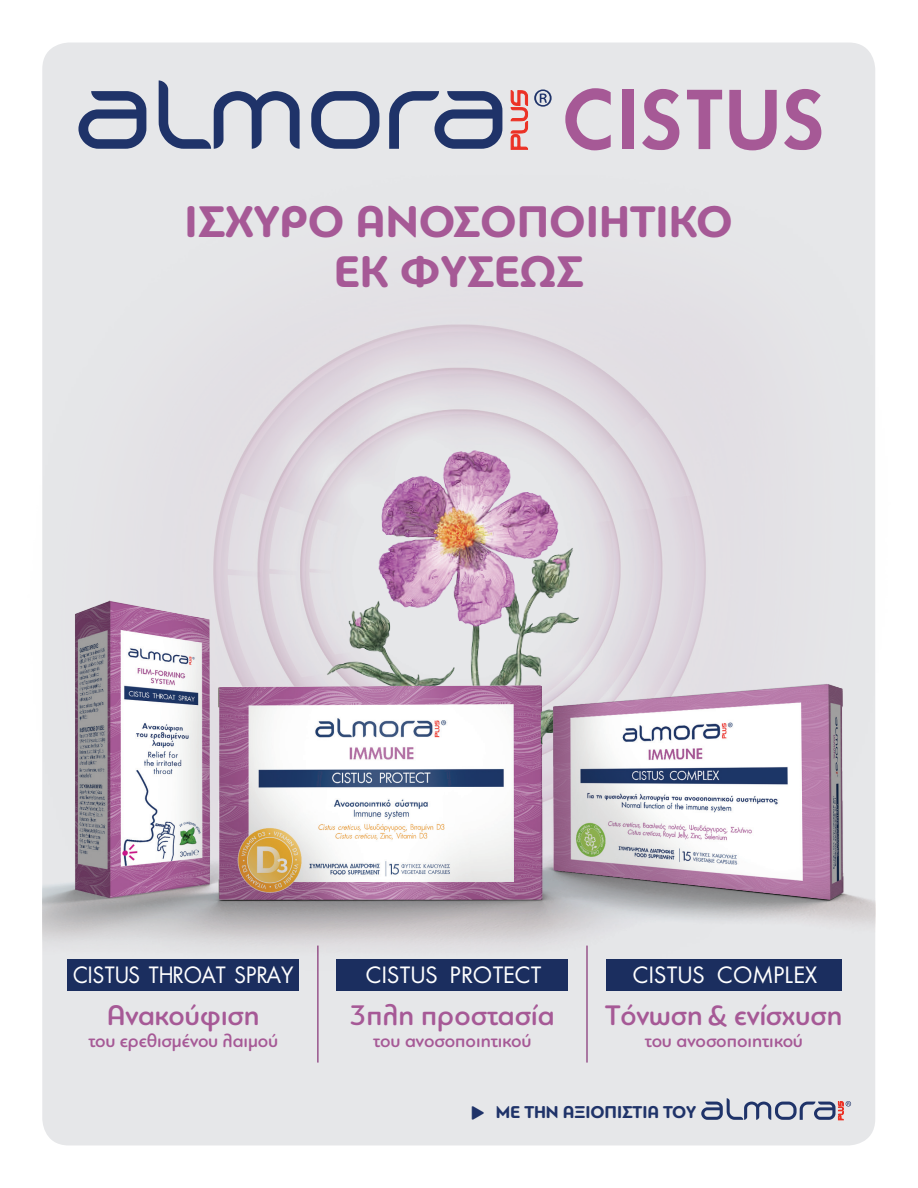
<style>
.page{position:relative;width:918px;height:1188px;background:#fff}
.page>*{position:absolute;margin:0;border:0;box-sizing:border-box;transform-origin:0 0}
.t1{font:85.95px "UB Future Bold";letter-spacing:.01em;color:#a65996}
.t2{font:700 46.5px/49.5px "PF Bague Round Pro";color:#a65996;text-align:center}
.t3{font:500 29.7px "PF Bague Round Pro";letter-spacing:-.005em;color:#a65996}
.t4{font:23.7px "UB Future";color:#fff}
.t5{font:23.7px "UB Future";color:#fff;scale:.96 1}
.t6{font:500 18.9px "PF Bague Round Pro";letter-spacing:-.01em;color:#a65996}
.t7{font:700 18px "PF Bague Round Pro";letter-spacing:-.005em;color:#1f3369}
</style>
<div class="page">
<div style="left:42px;top:43px;width:833px;height:1102px;background:#e6e7e9;border-radius:27px"></div>
<img style="left:42px;top:59px;width:834px;height:869px">
<svg style="left:701px;top:1098px;width:150px;height:22px"></svg>
<svg style="left:78px;top:91px;width:68px;height:58px"></svg>
<svg style="left:159px;top:80px;width:141px;height:69px"></svg>
<svg style="left:311px;top:91px;width:68px;height:58px"></svg>
<svg style="left:389px;top:91px;width:113px;height:58px"></svg>
<svg style="left:511px;top:90px;width:17px;height:60px"></svg>
<svg style="left:534px;top:89px;width:18px;height:18px"></svg>
<img style="left:42px;top:562px;width:833px;height:429px">
<hr style="left:317px;top:946px;width:2px;height:117px;background:#a65996">
<hr style="left:586px;top:946px;width:2px;height:117px;background:#a65996">
<div style="left:68px;top:960px;width:231px;height:31px;background:#1b2e5f"></div>
<div style="left:337px;top:960px;width:231px;height:31px;background:#1b2e5f"></div>
<div style="left:606px;top:960px;width:236px;height:31px;background:#1b2e5f"></div>
<img style="left:288px;top:429px;width:367px;height:358px">
<img style="left:553px;top:685px;width:289px;height:215px">
<img style="left:218px;top:685px;width:323px;height:215px">
<img style="left:76px;top:602px;width:134px;height:295px">
<h1 class="t1" style="left:560px;top:71px;width:264px">CISTUS</h1>
<h2 class="t2" style="left:185px;top:198px;width:550px">ΙΣΧΥΡΟ ΑΝΟΣΟΠΟΙΗΤΙΚΟ<br>ΕΚ ΦΥΣΕΩΣ</h2>
<p class="t5" style="left:72px;top:963px;width:232px">CISTUS THROAT SPRAY</p>
<p class="t4" style="left:364px;top:963px;width:177px">CISTUS PROTECT</p>
<p class="t4" style="left:631px;top:963px;width:186px">CISTUS COMPLEX</p>
<h3 class="t3" style="left:107px;top:997px;width:155px">Ανακούφιση</h3>
<p class="t6" style="left:88px;top:1030px;width:191px">του ερεθισμένου λαιμού</p>
<h3 class="t3" style="left:350px;top:997px;width:206px">3πλη προστασία</h3>
<p class="t6" style="left:373px;top:1030px;width:160px">του ανοσοποιητικού</p>
<h3 class="t3" style="left:605px;top:997px;width:239px">Tόνωση &amp; ενίσχυση</h3>
<p class="t6" style="left:645px;top:1030px;width:160px">του ανοσοποιητικού</p>
<p class="t7" style="left:496px;top:1101px;width:202px">ΜΕ ΤΗΝ ΑΞΙΟΠΙΣΤΙΑ ΤΟΥ</p>
</div>
